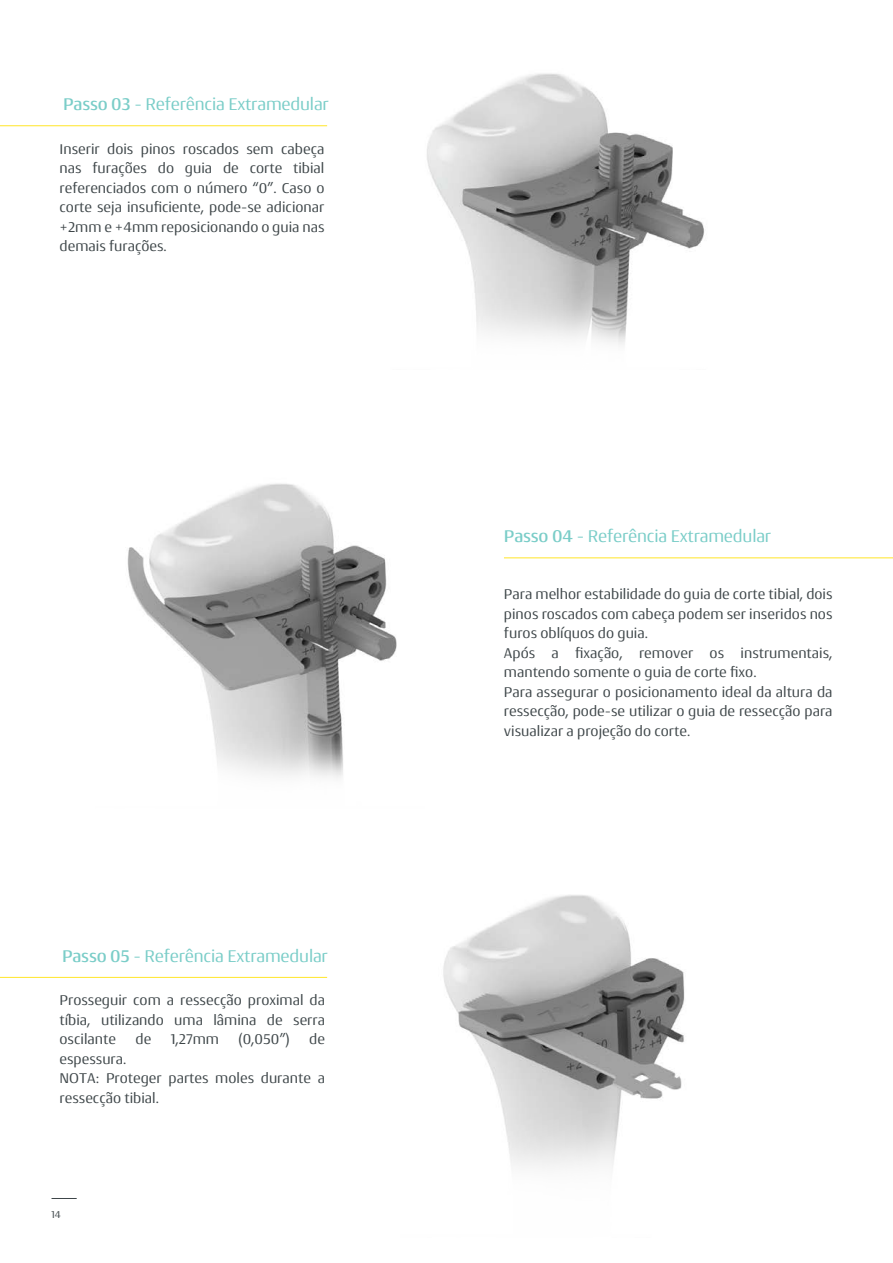
<style>
.page{position:relative;width:893px;height:1263px;background:#fff}
.page>*{position:absolute;margin:0;border:0;box-sizing:border-box;transform-origin:0 0}
.t1{font:18px "Conto";letter-spacing:-.01em;color:#7acdc8}
.t2{font:15px/19.5px "Conto";color:#3e4649;text-align:justify}
.t3{font:10.5px "Conto";color:#3e4649}
.s1{font-weight:500}
</style>
<div class="page">
<svg style="left:52px;top:1198px;width:25px;height:1px"></svg>
<hr style="left:0;top:125px;width:327px;height:1px;background:#ffe83f">
<hr style="left:0;top:977px;width:327px;height:1px;background:#ffe83f">
<hr style="left:504px;top:557px;width:389px;height:1px;background:#ffe83f">
<img style="left:427px;top:73px;width:277px;height:272px">
<img style="left:127px;top:483px;width:270px;height:295px">
<img style="left:443px;top:895px;width:242px;height:273px">
<p class="t1" style="left:63px;top:93px;width:267px"><span class="s1">Passo 03</span> - Referência Extramedular</p>
<p class="t2" style="left:60px;top:138px;width:266px">Inserir dois pinos roscados sem cabeça nas furações do guia de corte tibial referenciados com o número “0”. Caso o corte seja insuficiente, pode-se adicionar +2mm e +4mm reposicionando o guia nas demais furações.</p>
<p class="t1" style="left:62px;top:944px;width:267px"><span class="s1">Passo 05</span> - Referência Extramedular</p>
<p class="t2" style="left:60px;top:990px;width:267px">Prosseguir com a ressecção proximal da tíbia, utilizando uma lâmina de serra oscilante</p>
<p class="t2" style="left:136px;top:1029px;width:17px">de</p>
<p class="t2" style="left:171px;top:1029px;width:50px">1,27mm</p>
<p class="t2" style="left:239px;top:1029px;width:53px">(0,050”)</p>
<p class="t2" style="left:309px;top:1029px;width:17px">de</p>
<p class="t2" style="left:60px;top:1049px;width:267px;text-align:left">espessura.<br>NOTA: Proteger partes moles durante a ressecção tibial.</p>
<p class="t3" style="left:52px;top:1208px;width:11px">14</p>
<p class="t1" style="left:504px;top:525px;width:269px"><span class="s1">Passo 04</span> - Referência Extramedular</p>
<p class="t2" style="left:504px;top:584px;width:330px;text-align:left">Para melhor estabilidade do guia de corte tibial, dois pinos roscados com cabeça podem ser inseridos nos furos oblíquos do guia.<br>Após a fixação, remover os instrumentais, mantendo somente o guia de corte fixo.<br>Para assegurar o posicionamento ideal da altura da ressecção, pode-se utilizar o guia de ressecção para visualizar a projeção do corte.</p>
</div>
